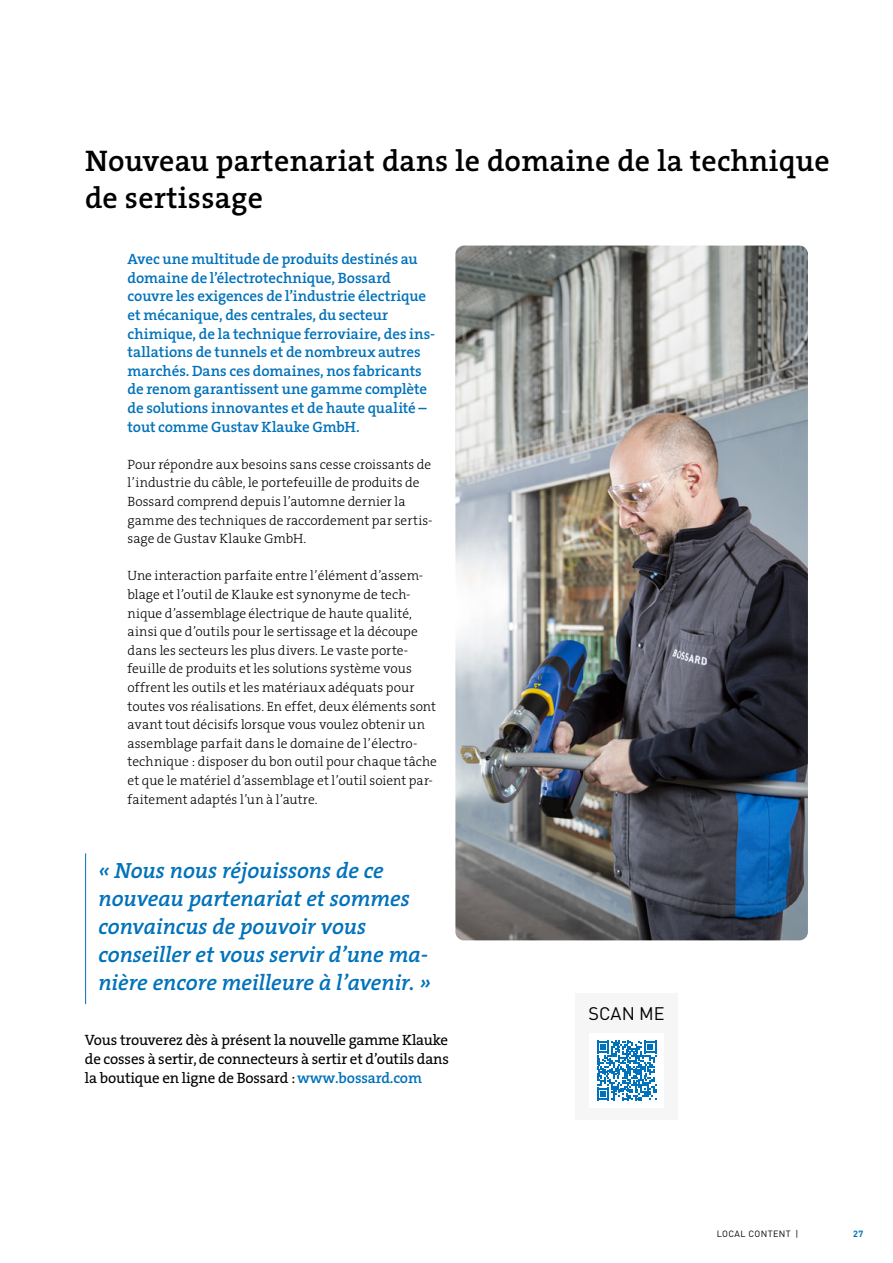
<style>
.page{position:relative;width:893px;height:1263px;background:#fff}
.page>*{position:absolute;margin:0;border:0;box-sizing:border-box;transform-origin:0 0}
.t1{font:30px/37.2px "The Serif HP6 Se Bld";letter-spacing:.01em;color:#000}
.t2{font:22.2px/27.9px "The Serif HP6 Se Bld IT";color:#0072bb}
.t3{font:18px "DINOT";letter-spacing:.01em;color:#000}
.t4{font:15px/18.6px "The Serif HP6 Se Bld";letter-spacing:-.005em;color:#0072bb}
.t5{font:15px/18.6px "The Serif HP5 Plain";letter-spacing:-.01em;color:#000;text-align:justify}
.t6{font:13.5px/18.6px "The Serif HP3 Lig";color:#000}
.t7{font:9px "DINOT";letter-spacing:.05em;color:#000}
.t8{font:700 9px "DINOT";color:#0072bb}
.s1{font-family:"The Serif HP6 Se Bld";color:#0072bb}
</style>
<div class="page">
<img style="left:455px;top:246px;width:353px;height:694px">
<div style="left:575px;top:993px;width:103px;height:127px;background:#f6f6f6"></div>
<div style="left:589px;top:1033px;width:75px;height:75px;background:#fff"></div>
<svg style="left:597px;top:1040px;width:59px;height:60px"></svg>
<hr style="left:85px;top:853px;width:1px;height:151px;background:#0072bb">
<h1 class="t1" style="left:85px;top:142px;width:746px">Nouveau partenariat dans le domaine de la technique de sertissage</h1>
<p class="t4" style="left:128px;top:250px;width:309px">Avec une multitude de produits destinés au domaine de l’électrotechnique, Bossard couvre les exigences de l’industrie électrique et mécanique, des centrales, du secteur chimique, de la technique ferroviaire, des ins&shy;tallations de tunnels et de nombreux autres marchés. Dans ces domaines, nos fabricants de renom garantissent une gamme complète de solutions innovantes et de haute qualité – tout comme Gustav Klauke GmbH.</p>
<p class="t6" style="left:128px;top:455px;width:306px">Pour répondre aux besoins sans cesse croissants de l’industrie du câble, le portefeuille de produits de Bossard comprend depuis l’automne dernier la gamme des techniques de raccordement par sertis&shy;sage de Gustav Klauke GmbH.</p>
<p class="t6" style="left:128px;top:567px;width:311px">Une interaction parfaite entre l’élément d’assem&shy;blage et l’outil de Klauke est synonyme de tech&shy;nique d’assemblage électrique de haute qualité, ainsi que d’outils pour le sertissage et la découpe dans les secteurs les plus divers. Le vaste porte&shy;feuille de produits et les solutions système vous offrent les outils et les matériaux adéquats pour toutes vos réalisations. En effet, deux éléments sont avant tout décisifs lorsque vous voulez obtenir un assemblage parfait dans le domaine de l’électro&shy;technique : disposer du bon outil pour chaque tâche et que le matériel d’assemblage et l’outil soient par&shy;faitement adaptés l’un à l’autre.</p>
<h2 class="t2" style="left:98px;top:857px;width:334px">« Nous nous réjouissons de ce nouveau partenariat et sommes convaincus de pouvoir vous conseiller et vous servir d’une ma&shy;nière encore meilleure à l’avenir. »</h2>
<p class="t5" style="left:85px;top:1031px;width:365px">Vous trouverez dès à présent la nouvelle gamme Klauke de cosses à sertir, de connecteurs à sertir et d’outils dans la boutique en ligne de Bossard : <span class="s1">www.bossard.com</span></p>
<h3 class="t3" style="left:588px;top:1001px;width:78px">SCAN ME</h3>
<p class="t7" style="left:717px;top:1227px;width:83px">LOCAL CONTENT |</p>
<p class="t8" style="left:853px;top:1227px;width:12px">27</p>
</div>
